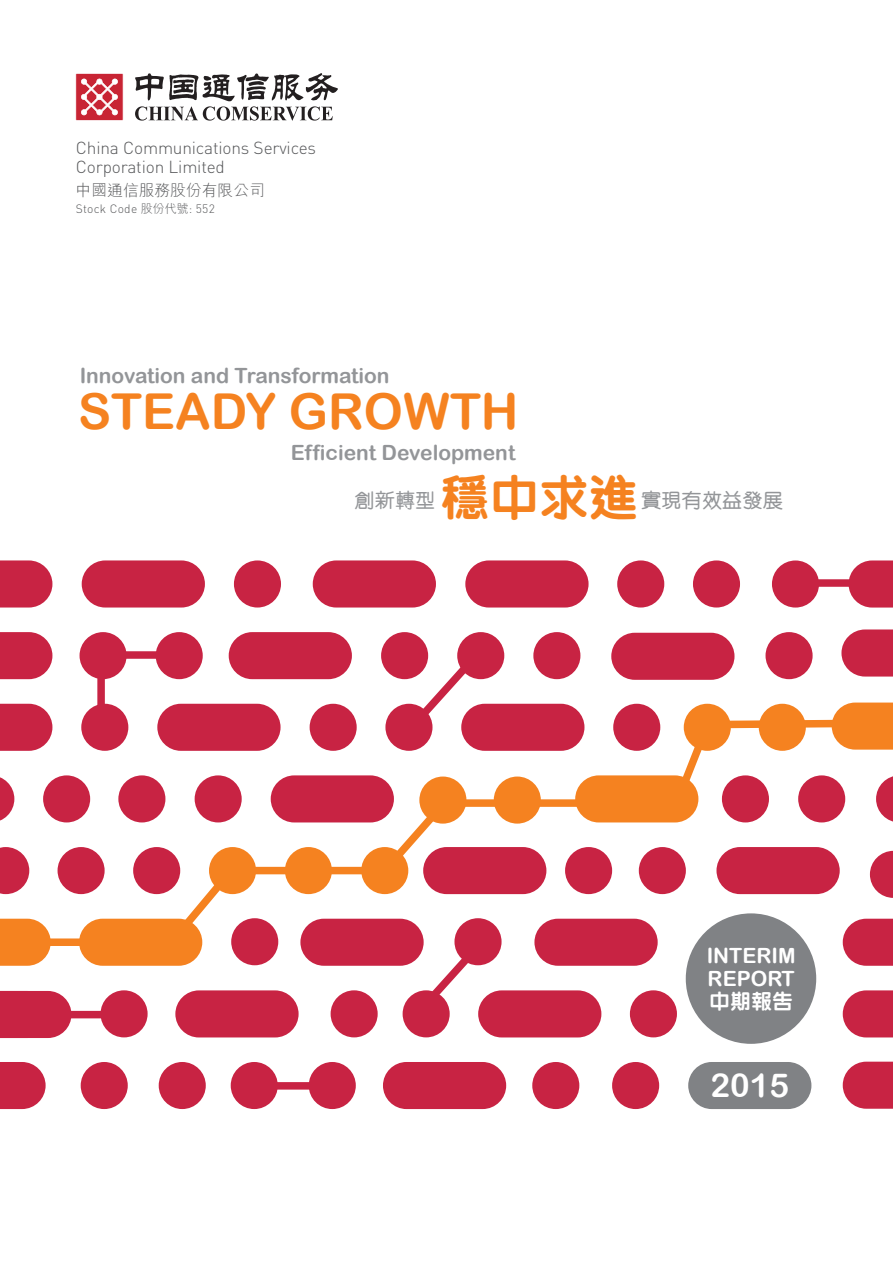
<style>
.page{position:relative;width:893px;height:1267px;background:#fff}
.page>*{position:absolute;margin:0;border:0;box-sizing:border-box;transform-origin:0 0}
.t1{font:49.5px "Arial Rounded MT Bold";color:#f58220}
.t2{font:800 49.5px "M Yuen HK";color:#f58220}
.t3{font:33px "Arial Rounded MT Bold";color:#fff}
.t4{font:21px "Arial Rounded MT Bold";color:#939598}
.t5{font:21px/22.8px "Arial Rounded MT Bold";color:#fff;text-align:justify}
.t6{font:500 20.25px "M Yuen HK";color:#939598}
.t7{font:300 17.25px/19.5px "DIN Pro";letter-spacing:-.01em;color:#57585a}
.t8{font:300 15.75px "M Hei HK";color:#57585a}
.t9{font:300 12px "DIN Pro";letter-spacing:.02em;color:#57585a}
.s1{font-family:"M Hei HK"}
.s2{font-family:"M Yuen HK";font-weight:800}
</style>
<div class="page">
<div style="left:381px;top:632px;width:47px;height:47px;background:#c82343;border-radius:50%"></div>
<div style="left:693px;top:560px;width:47px;height:47px;background:#c82343;border-radius:50%"></div>
<div style="left:617px;top:560px;width:47px;height:47px;background:#c82343;border-radius:50%"></div>
<div style="left:234px;top:560px;width:47px;height:47px;background:#c82343;border-radius:50%"></div>
<div style="left:465px;top:560px;width:123px;height:47px;background:#c82343;border-radius:24px"></div>
<div style="left:313px;top:560px;width:123px;height:47px;background:#c82343;border-radius:24px"></div>
<div style="left:82px;top:560px;width:123px;height:47px;background:#c82343;border-radius:24px"></div>
<svg style="left:0;top:560px;width:52px;height:47px;background:#cd3855"></svg>
<div style="left:772px;top:560px;width:47px;height:48px;background:#c82343;border-radius:50%"></div>
<div style="left:765px;top:632px;width:47px;height:47px;background:#c82343;border-radius:50%"></div>
<div style="left:613px;top:704px;width:47px;height:47px;background:#c82343;border-radius:50%"></div>
<div style="left:684px;top:704px;width:47px;height:47px;background:#f58220;border-radius:50%"></div>
<div style="left:759px;top:704px;width:47px;height:47px;background:#f58220;border-radius:50%"></div>
<div style="left:461px;top:704px;width:123px;height:47px;background:#c82343;border-radius:24px"></div>
<div style="left:611px;top:633px;width:123px;height:47px;background:#c82343;border-radius:24px"></div>
<div style="left:157px;top:704px;width:124px;height:47px;background:#c82343;border-radius:24px"></div>
<svg style="left:0;top:704px;width:51px;height:47px;background:#cb304e"></svg>
<div style="left:229px;top:632px;width:123px;height:47px;background:#c82343;border-radius:24px"></div>
<svg style="left:0;top:632px;width:52px;height:47px;background:#cd3754"></svg>
<svg style="left:0;top:777px;width:14px;height:44px"></svg>
<svg style="left:0;top:847px;width:23px;height:47px"></svg>
<svg style="left:887px;top:776px;width:6px;height:46px"></svg>
<svg style="left:887px;top:851px;width:6px;height:47px"></svg>
<svg style="left:832px;top:703px;width:61px;height:47px"></svg>
<svg style="left:841px;top:629px;width:52px;height:48px;background:#ce3e5a"></svg>
<svg style="left:0;top:1062px;width:46px;height:47px;background:#ce3d59"></svg>
<div style="left:383px;top:1062px;width:123px;height:47px;background:#c82343;border-radius:24px"></div>
<div style="left:454px;top:918px;width:47px;height:47px;background:#c82343;border-radius:50%"></div>
<div style="left:231px;top:918px;width:47px;height:47px;background:#c82343;border-radius:50%"></div>
<div style="left:630px;top:990px;width:47px;height:47px;background:#c82343;border-radius:50%"></div>
<div style="left:331px;top:990px;width:47px;height:47px;background:#c82343;border-radius:50%"></div>
<div style="left:403px;top:990px;width:47px;height:47px;background:#c82343;border-radius:50%"></div>
<div style="left:101px;top:990px;width:47px;height:47px;background:#c82343;border-radius:50%"></div>
<div style="left:79px;top:919px;width:123px;height:47px;background:#f58220;border-radius:24px"></div>
<svg style="left:0;top:919px;width:51px;height:47px;background:#f58c32"></svg>
<div style="left:688px;top:1062px;width:123px;height:47px;background:#808285;border-radius:24px"></div>
<div style="left:612px;top:1062px;width:47px;height:47px;background:#c82343;border-radius:50%"></div>
<div style="left:81px;top:1062px;width:47px;height:47px;background:#c82343;border-radius:50%"></div>
<div style="left:159px;top:1062px;width:47px;height:47px;background:#c82343;border-radius:50%"></div>
<div style="left:231px;top:1062px;width:47px;height:47px;background:#c82343;border-radius:50%"></div>
<div style="left:309px;top:1062px;width:47px;height:47px;background:#c82343;border-radius:50%"></div>
<div style="left:532px;top:1062px;width:47px;height:47px;background:#c82343;border-radius:50%"></div>
<div style="left:533px;top:632px;width:47px;height:47px;background:#c82343;border-radius:50%"></div>
<div style="left:457px;top:632px;width:47px;height:47px;background:#c82343;border-radius:50%"></div>
<div style="left:80px;top:632px;width:47px;height:47px;background:#c82343;border-radius:50%"></div>
<div style="left:156px;top:632px;width:47px;height:47px;background:#c82343;border-radius:50%"></div>
<div style="left:385px;top:704px;width:47px;height:47px;background:#c82343;border-radius:50%"></div>
<div style="left:81px;top:704px;width:47px;height:47px;background:#c82343;border-radius:50%"></div>
<div style="left:310px;top:704px;width:47px;height:47px;background:#c82343;border-radius:50%"></div>
<svg style="left:843px;top:919px;width:50px;height:47px"></svg>
<div style="left:534px;top:919px;width:124px;height:47px;background:#c82343;border-radius:24px"></div>
<div style="left:300px;top:919px;width:124px;height:47px;background:#c82343;border-radius:24px"></div>
<svg style="left:843px;top:990px;width:50px;height:47px;background:#cd3956"></svg>
<div style="left:175px;top:990px;width:124px;height:47px;background:#c82343;border-radius:24px"></div>
<div style="left:478px;top:990px;width:123px;height:47px;background:#c82343;border-radius:24px"></div>
<svg style="left:843px;top:1062px;width:50px;height:47px;background:#cd3955"></svg>
<div style="left:686px;top:913px;width:130px;height:131px;background:#808285;border-radius:50%"></div>
<svg style="left:23px;top:719px;width:864px;height:227px"></svg>
<svg style="left:94px;top:651px;width:88px;height:89px"></svg>
<svg style="left:403px;top:650px;width:80px;height:86px"></svg>
<svg style="left:407px;top:939px;width:80px;height:86px"></svg>
<svg style="left:277px;top:1082px;width:33px;height:8px"></svg>
<svg style="left:791px;top:560px;width:102px;height:48px"></svg>
<svg style="left:0;top:991px;width:132px;height:47px"></svg>
<svg style="left:75px;top:73px;width:48px;height:48px;background:#d7626e"></svg>
<svg style="left:135px;top:73px;width:203px;height:48px"></svg>
<p class="t7" style="left:76px;top:137px;width:242px">China Communications Services<br>Corporation Limited</p>
<p class="t8" style="left:76px;top:183px;width:190px">中國通信服務股份有限公司</p>
<p class="t9" style="left:76px;top:200px;width:141px">Stock Code <span class="s1">股份代號</span>: 552</p>
<p class="t4" style="left:80px;top:363px;width:311px">Innovation and Transformation</p>
<p class="t1" style="left:78px;top:382px;width:442px">STEADY GROWTH</p>
<p class="t4" style="left:291px;top:440px;width:226px">Efficient Development</p>
<p class="t6" style="left:354px;top:490px;width:82px">創新轉型</p>
<p class="t6" style="left:641px;top:490px;width:143px">實現有效益發展</p>
<p class="t2" style="left:440px;top:473px;width:200px">穩中求進</p>
<p class="t5" style="left:707px;top:944px;width:90px">INTERIM REPORT<span class="s2">中期報告</span></p>
<p class="t3" style="left:710px;top:1066px;width:80px">2015</p>
</div>
